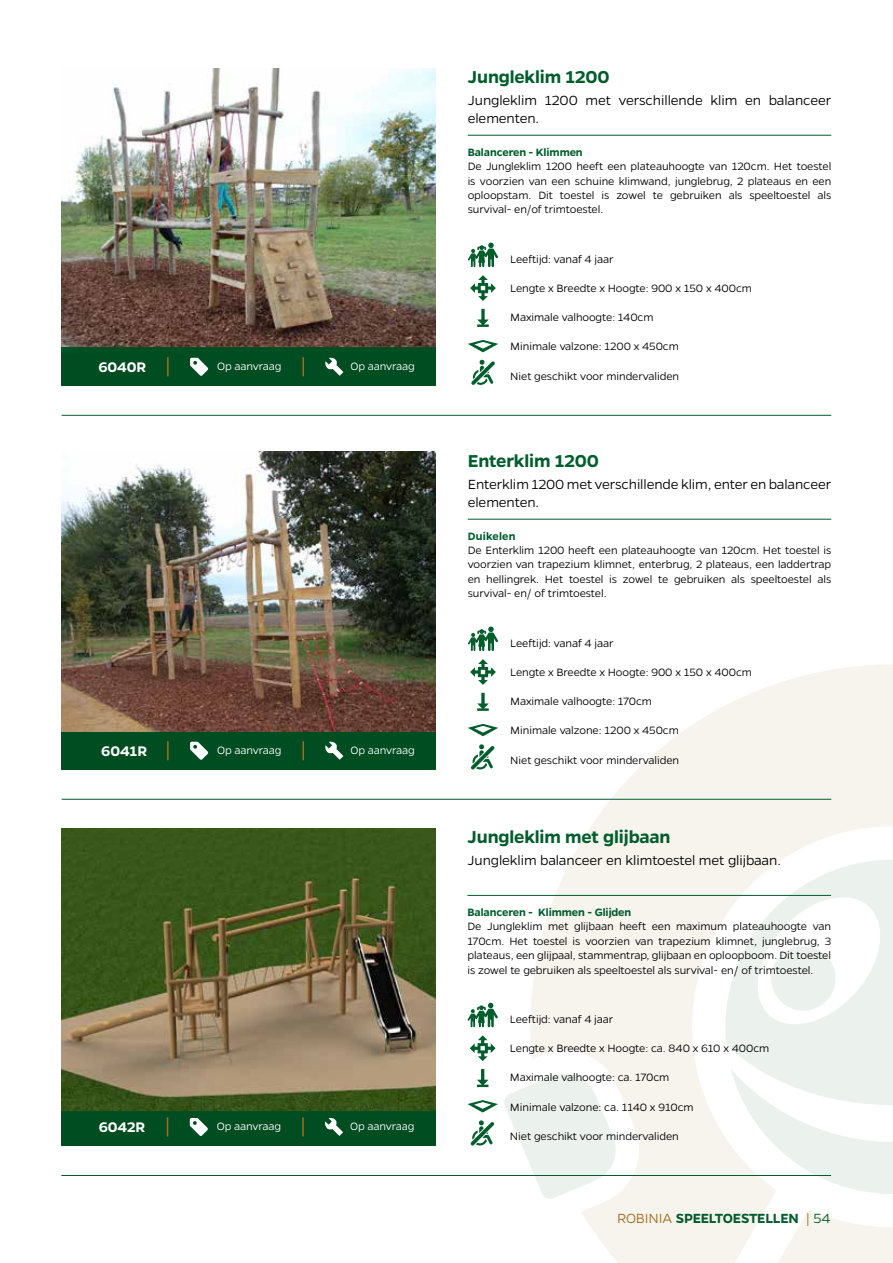
<style>
.page{position:relative;width:893px;height:1263px;background:#fff}
.page>*{position:absolute;margin:0;border:0;box-sizing:border-box;transform-origin:0 0}
.t1{font:600 19.5px "Gentona";letter-spacing:-.005em;color:#005d2c}
.t2{font:600 15.75px "Gentona";color:#fff}
.t3{font:300 15px/18px "Gentona";letter-spacing:-.01em;color:#000}
.t4{font:600 15px "Gentona";letter-spacing:-.02em;color:#005d2c}
.t5{font:300 12px/14.4px "Gentona";letter-spacing:-.01em;color:#000;text-align:justify}
.t6{font:300 12px "Gentona";letter-spacing:-.01em;color:#fff}
.t7{font:600 12px "Gentona";letter-spacing:-.005em;color:#005d2c}
.t8{font:600 12px "Gentona";letter-spacing:.015em;color:#005d2c}
.s1{font-weight:300;color:#a16e21}
.s2{font-weight:300}
</style>
<div class="page">
<svg style="left:525px;top:665px;width:368px;height:598px;fill:#f7f3ed"></svg>
<svg style="left:725px;top:859px;width:168px;height:335px"></svg>
<hr style="left:62px;top:415px;width:769px;height:1px;background:#005d2c">
<img style="left:62px;top:68px;width:374px;height:280px">
<div style="left:62px;top:348px;width:374px;height:38px;background:#004d22"></div>
<svg style="left:325px;top:358px;width:18px;height:18px"></svg>
<svg style="left:303px;top:357px;width:1px;height:19px"></svg>
<svg style="left:190px;top:358px;width:18px;height:18px"></svg>
<svg style="left:167px;top:357px;width:2px;height:19px"></svg>
<svg style="left:471px;top:360px;width:24px;height:25px"></svg>
<svg style="left:468px;top:340px;width:30px;height:12px"></svg>
<svg style="left:477px;top:309px;width:12px;height:18px"></svg>
<svg style="left:470px;top:275px;width:26px;height:26px"></svg>
<svg style="left:468px;top:243px;width:30px;height:24px"></svg>
<hr style="left:468px;top:135px;width:363px;height:1px;background:#005d2c">
<hr style="left:61px;top:1175px;width:770px;height:1px;background:#005d2c">
<div style="left:61px;top:1108px;width:375px;height:38px;background:#004d22"></div>
<img style="left:61px;top:828px;width:375px;height:282px">
<svg style="left:325px;top:1118px;width:18px;height:18px"></svg>
<svg style="left:302px;top:1117px;width:2px;height:19px"></svg>
<svg style="left:190px;top:1118px;width:18px;height:18px"></svg>
<svg style="left:167px;top:1117px;width:1px;height:19px"></svg>
<svg style="left:467px;top:1069px;width:153px;height:131px"></svg>
<svg style="left:470px;top:1035px;width:26px;height:26px"></svg>
<svg style="left:468px;top:1003px;width:30px;height:24px"></svg>
<hr style="left:467px;top:895px;width:364px;height:1px;background:#005d2c">
<hr style="left:62px;top:799px;width:769px;height:1px;background:#005d2c">
<div style="left:62px;top:732px;width:374px;height:38px;background:#004d22"></div>
<img style="left:62px;top:452px;width:374px;height:280px">
<svg style="left:325px;top:741px;width:18px;height:19px"></svg>
<svg style="left:303px;top:741px;width:1px;height:19px"></svg>
<svg style="left:190px;top:742px;width:18px;height:18px"></svg>
<svg style="left:167px;top:741px;width:2px;height:19px"></svg>
<svg style="left:471px;top:744px;width:24px;height:25px"></svg>
<svg style="left:468px;top:724px;width:30px;height:12px"></svg>
<svg style="left:477px;top:693px;width:12px;height:18px"></svg>
<svg style="left:470px;top:659px;width:26px;height:26px"></svg>
<svg style="left:468px;top:626px;width:30px;height:25px"></svg>
<hr style="left:468px;top:519px;width:363px;height:1px;background:#005d2c">
<h2 class="t2" style="left:99px;top:358px;width:49px">6040R</h2>
<p class="t6" style="left:217px;top:359px;width:66px">Op aanvraag</p>
<p class="t6" style="left:350px;top:359px;width:66px">Op aanvraag</p>
<h2 class="t2" style="left:101px;top:741px;width:47px">6041R</h2>
<p class="t6" style="left:217px;top:743px;width:66px">Op aanvraag</p>
<p class="t6" style="left:350px;top:743px;width:66px">Op aanvraag</p>
<h2 class="t2" style="left:99px;top:1118px;width:48px">6042R</h2>
<p class="t6" style="left:217px;top:1119px;width:66px">Op aanvraag</p>
<p class="t6" style="left:350px;top:1119px;width:66px">Op aanvraag</p>
<h1 class="t1" style="left:468px;top:65px;width:143px">Jungleklim 1200</h1>
<p class="t3" style="left:468px;top:91px;width:365px">Jungleklim 1200 met verschillende klim en balanceer elementen.</p>
<p class="t7" style="left:468px;top:145px;width:116px">Balanceren - Klimmen</p>
<p class="t5" style="left:468px;top:159px;width:365px">De Jungleklim 1200 heeft een plateauhoogte van 120cm. Het toestel is voorzien van een schuine klimwand, junglebrug, 2 plateaus en een oploopstam. Dit toestel is zowel te gebruiken als speeltoestel als survival- en/of trimtoestel.</p>
<p class="t5" style="left:510px;top:251px;width:105px">Leeftijd: vanaf 4 jaar</p>
<p class="t5" style="left:510px;top:281px;width:243px">Lengte x Breedte x Hoogte: 900 x 150 x 400cm</p>
<p class="t5" style="left:510px;top:310px;width:145px">Maximale valhoogte: 140cm</p>
<p class="t5" style="left:510px;top:339px;width:170px">Minimale valzone: 1200 x 450cm</p>
<p class="t5" style="left:510px;top:368px;width:170px">Niet geschikt voor mindervaliden</p>
<h1 class="t1" style="left:468px;top:449px;width:133px">Enterklim 1200</h1>
<p class="t3" style="left:468px;top:475px;width:365px">Enterklim 1200 met verschillende klim, enter en balanceer elementen.</p>
<p class="t8" style="left:468px;top:529px;width:49px">Duikelen</p>
<p class="t5" style="left:468px;top:543px;width:365px">De Enterklim 1200 heeft een plateauhoogte van 120cm. Het toestel is voorzien van trapezium klimnet, enterbrug, 2 plateaus, een laddertrap en hellingrek. Het toestel is zowel te gebruiken als speeltoestel als survival- en/ of trimtoestel.</p>
<p class="t5" style="left:510px;top:635px;width:105px">Leeftijd: vanaf 4 jaar</p>
<p class="t5" style="left:510px;top:665px;width:243px">Lengte x Breedte x Hoogte: 900 x 150 x 400cm</p>
<p class="t5" style="left:510px;top:694px;width:143px">Maximale valhoogte: 170cm</p>
<p class="t5" style="left:510px;top:723px;width:170px">Minimale valzone: 1200 x 450cm</p>
<p class="t5" style="left:510px;top:752px;width:170px">Niet geschikt voor mindervaliden</p>
<h1 class="t1" style="left:467px;top:825px;width:205px">Jungleklim met glijbaan</h1>
<p class="t3" style="left:467px;top:851px;width:315px">Jungleklim balanceer en klimtoestel met glijbaan.</p>
<p class="t7" style="left:467px;top:905px;width:165px">Balanceren - Klimmen - Glijden</p>
<p class="t5" style="left:467px;top:919px;width:365px">De Jungleklim met glijbaan heeft een maximum plateauhoogte van 170cm. Het toestel is voorzien van trapezium klimnet, junglebrug, 3 plateaus, een glijpaal, stammentrap, glijbaan en oploopboom. Dit toestel is zowel te gebruiken als speeltoestel als survival- en/ of trimtoestel.</p>
<p class="t5" style="left:510px;top:1012px;width:105px">Leeftijd: vanaf 4 jaar</p>
<p class="t5" style="left:510px;top:1041px;width:261px">Lengte x Breedte x Hoogte: ca. 840 x 610 x 400cm</p>
<p class="t5" style="left:510px;top:1070px;width:161px">Maximale valhoogte: ca. 170cm</p>
<p class="t5" style="left:510px;top:1099px;width:185px">Minimale valzone: ca. 1140 x 910cm</p>
<p class="t5" style="left:510px;top:1129px;width:170px">Niet geschikt voor mindervaliden</p>
<p class="t4" style="left:617px;top:1210px;width:215px"><span class="s1">ROBINIA</span> SPEELTOESTELLEN <span class="s1">|</span> <span class="s2">54</span></p>
</div>
